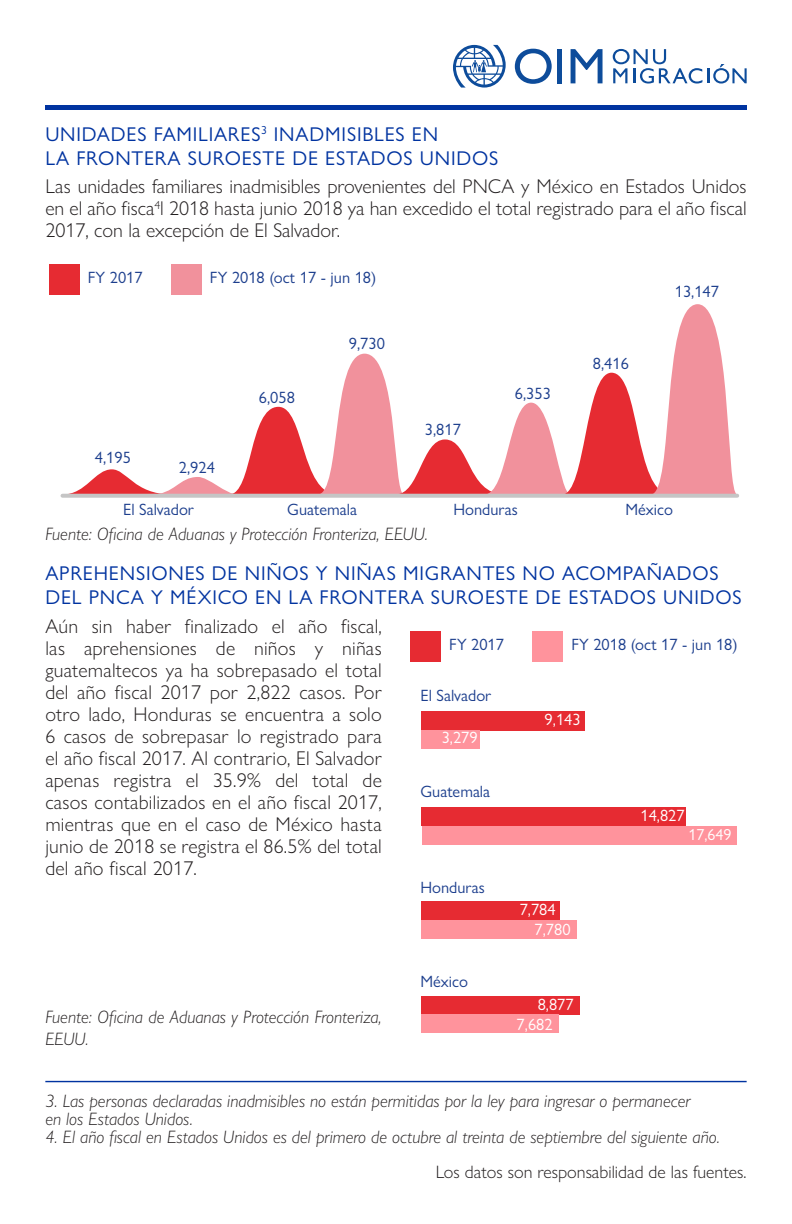
<style>
.page{position:relative;width:792px;height:1224px;background:#fff}
.page>*{position:absolute;margin:0;border:0;box-sizing:border-box;transform-origin:0 0}
.t1{font:300 20px/22px "Gill Sans Nova";letter-spacing:.005em;color:#231f20;text-align:justify}
.t2{font:20px/24px "Gill Sans Nova";letter-spacing:.04em;color:#0033a0}
.t3{font:italic 300 18px/21.6px "Gill Sans Nova";color:#231f20}
.t4{font:300 18px "Gill Sans Nova";color:#231f20}
.t5{font:16.4px "Gill Sans Nova";color:#1c3e8d}
.t6{font:16.4px/20px "Gill Sans Nova";color:#fff}
.t7{font:16px "Gill Sans Nova";color:#fff}
</style>
<div class="page">
<div style="left:45px;top:105px;width:702px;height:5px;background:#0033a0"></div>
<svg style="left:515px;top:49px;width:37px;height:35px"></svg>
<div style="left:557px;top:49px;width:5px;height:34px;background:#0d4c9b"></div>
<svg style="left:571px;top:49px;width:32px;height:34px"></svg>
<svg style="left:453px;top:45px;width:53px;height:43px"></svg>
<svg style="left:613px;top:49px;width:134px;height:35px"></svg>
<div style="left:410px;top:631px;width:31px;height:31px;background:#e62b32"></div>
<div style="left:532px;top:631px;width:31px;height:31px;background:#ff939c"></div>
<div style="left:422px;top:711px;width:163px;height:19px;background:#e62b32"></div>
<div style="left:422px;top:730px;width:58px;height:19px;background:#ff939c"></div>
<div style="left:422px;top:807px;width:264px;height:19px;background:#e62b32"></div>
<div style="left:422px;top:826px;width:314px;height:18px;background:#ff939c"></div>
<div style="left:422px;top:902px;width:138px;height:18px;background:#e62b32"></div>
<div style="left:422px;top:920px;width:155px;height:19px;background:#ff939c"></div>
<div style="left:422px;top:996px;width:158px;height:19px;background:#e62b32"></div>
<div style="left:422px;top:1015px;width:137px;height:18px;background:#ff939c"></div>
<svg style="left:63px;top:304px;width:674px;height:190px"></svg>
<svg style="left:63px;top:494px;width:674px;height:4px;background:#c9c9c9"></svg>
<div style="left:49px;top:264px;width:30px;height:31px;background:#e62b32"></div>
<div style="left:171px;top:264px;width:31px;height:31px;background:#f1919c"></div>
<hr style="left:45px;top:1081px;width:702px;height:1px;background:#0033a0">
<p class="t2" style="left:45px;top:122px;width:394px">UNIDADES FAMILIARES<sup>3</sup> INADMISIBLES EN</p>
<p class="t2" style="left:45px;top:146px;width:455px">LA FRONTERA SUROESTE DE ESTADOS UNIDOS</p>
<p class="t1" style="left:45px;top:175px;width:703px">Las unidades familiares inadmisibles provenientes del PNCA y México en Estados Unidos en el año fisca<sup>4</sup>l 2018 hasta junio 2018 ya han excedido el total registrado para el año fiscal 2017, con la excepción de El Salvador.</p>
<p class="t5" style="left:88px;top:267px;width:56px">FY 2017</p>
<p class="t5" style="left:210px;top:267px;width:168px">FY 2018 (oct 17 - jun 18)</p>
<p class="t5" style="left:95px;top:448px;width:37px">4,195</p>
<p class="t5" style="left:179px;top:458px;width:37px">2,924</p>
<p class="t5" style="left:259px;top:388px;width:37px">6,058</p>
<p class="t5" style="left:349px;top:334px;width:37px">9,730</p>
<p class="t5" style="left:425px;top:420px;width:37px">3,817</p>
<p class="t5" style="left:515px;top:384px;width:37px">6,353</p>
<p class="t5" style="left:593px;top:354px;width:37px">8,416</p>
<p class="t5" style="left:675px;top:282px;width:46px">13,147</p>
<p class="t5" style="left:123px;top:499px;width:72px">El Salvador</p>
<p class="t5" style="left:287px;top:499px;width:71px">Guatemala</p>
<p class="t5" style="left:453px;top:499px;width:66px">Honduras</p>
<p class="t5" style="left:625px;top:499px;width:49px">México</p>
<p class="t3" style="left:45px;top:523px;width:384px">Fuente: Oficina de Aduanas y Protección Fronteriza, EEUU.</p>
<p class="t2" style="left:45px;top:561px;width:698px">APREHENSIONES DE NIÑOS Y NIÑAS MIGRANTES NO ACOMPAÑADOS<br>DEL PNCA Y MÉXICO EN LA FRONTERA SUROESTE DE ESTADOS UNIDOS</p>
<p class="t1" style="left:45px;top:615px;width:338px">Aún sin haber finalizado el año fiscal, las aprehensiones de niños y niñas guatemaltecos ya ha sobrepasado el total del año fiscal 2017 por 2,822 casos. Por otro lado, Honduras se encuentra a solo 6 casos de sobrepasar lo registrado para el año fiscal 2017. Al contrario, El Salvador apenas registra el 35.9% del total de casos contabilizados en el año fiscal 2017, mientras que en el caso de México hasta junio de 2018 se registra el 86.5% del total del año fiscal 2017.</p>
<p class="t3" style="left:45px;top:1006px;width:338px">Fuente: Oficina de Aduanas y Protección Fronteriza,<br>EEUU.</p>
<p class="t5" style="left:449px;top:634px;width:56px">FY 2017</p>
<p class="t5" style="left:571px;top:634px;width:168px">FY 2018 (oct 17 - jun 18)</p>
<p class="t5" style="left:420px;top:686px;width:72px">El Salvador</p>
<p class="t6" style="left:545px;top:710px;width:37px">9,143</p>
<p class="t6" style="left:442px;top:728px;width:37px">3,279</p>
<p class="t5" style="left:420px;top:782px;width:71px">Guatemala</p>
<p class="t5" style="left:420px;top:877px;width:66px">Honduras</p>
<p class="t5" style="left:420px;top:972px;width:49px">México</p>
<p class="t6" style="left:535px;top:900px;width:37px;text-indent:-15px">7,784<br>7,780</p>
<p class="t6" style="left:517px;top:994px;width:59px;text-indent:21px">8,877<br>7,682</p>
<p class="t6" style="left:640px;top:805px;width:46px">14,827</p>
<p class="t7" style="left:689px;top:825px;width:45px">17,649</p>
<p class="t3" style="left:45px;top:1090px;width:646px">3. Las personas declaradas inadmisibles no están permitidas por la ley para ingresar o permanecer</p>
<p class="t3" style="left:45px;top:1108px;width:149px">en los Estados Unidos.</p>
<p class="t3" style="left:45px;top:1126px;width:676px">4. El año fiscal en Estados Unidos es del primero de octubre al treinta de septiembre del siguiente año.</p>
<p class="t4" style="left:436px;top:1161px;width:312px">Los datos son responsabilidad de las fuentes.</p>
</div>
